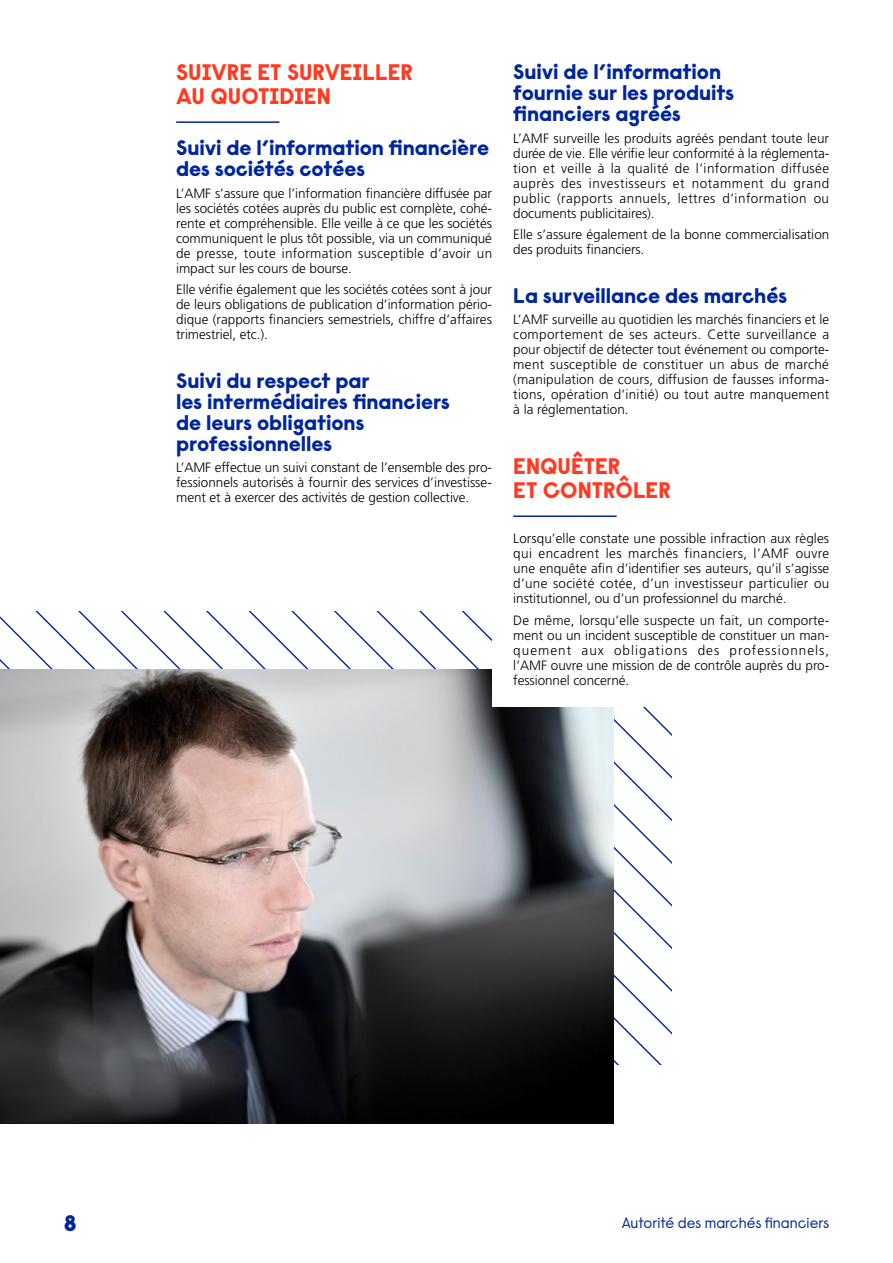
<style>
.page{position:relative;width:893px;height:1263px;background:#fff}
.page>*{position:absolute;margin:0;border:0;box-sizing:border-box;transform-origin:0 0}
.SOUS_TITRE_PARTIE_1___BLEU_CIEL{font:800 22.5px/24px "Raisonne Pro";color:#ff3a20}
.t1{font:22.5px "Raisonne Pro Poster";color:#00269c}
.TEXTE_COURANT{font:800 21px/21px "Raisonne Pro";letter-spacing:-.005em;color:#00269c}
.t2{font:15px "Raisonne Pro";color:#00269c}
.TEXTE_COURANT-2{font:300 13.5px/15px "Frutiger LT Pro";letter-spacing:-.005em;color:#000;text-align:justify}
</style>
<div class="page">
<svg style="left:0;top:611px;width:671px;height:453px"></svg>
<img style="left:0;top:670px;width:614px;height:453px">
<div style="left:492px;top:478px;width:301px;height:229px;background:#fff"></div>
<hr style="left:176px;top:121px;width:103px;height:2px;background:#00269c">
<hr style="left:513px;top:515px;width:104px;height:2px;background:#00269c">
<p class="SOUS_TITRE_PARTIE_1___BLEU_CIEL" style="left:176px;top:60px;width:238px">SUIVRE ET SURVEILLER<br>AU QUOTIDIEN</p>
<p class="TEXTE_COURANT" style="left:176px;top:137px;width:315px">Suivi de l’information financière des sociétés cotées</p>
<p class="TEXTE_COURANT-2" style="left:176px;top:185px;width:318px">L’AMF s’assure que l’information financière diffusée par les sociétés cotées auprès du public est complète, cohé&shy;rente et compréhensible. Elle veille à ce que les sociétés communiquent le plus tôt possible, via un communiqué de presse, toute information susceptible d’avoir un impact sur les cours de bourse.</p>
<p class="TEXTE_COURANT-2" style="left:176px;top:282px;width:317px">Elle vérifie également que les sociétés cotées sont à jour de leurs obligations de publication d’information pério&shy;dique (rapports financiers semestriels, chiffre d’affaires trimestriel, etc.).</p>
<p class="TEXTE_COURANT" style="left:176px;top:369px;width:275px">Suivi du respect par<br>les intermédiaires financiers de leurs obligations professionnelles</p>
<p class="TEXTE_COURANT-2" style="left:176px;top:460px;width:317px">L’AMF effectue un suivi constant de l’ensemble des pro&shy;fessionnels autorisés à fournir des services d’investisse&shy;ment et à exercer des activités de gestion collective.</p>
<p class="TEXTE_COURANT" style="left:513px;top:61px;width:223px">Suivi de l’information fournie sur les produits financiers agréés</p>
<p class="TEXTE_COURANT-2" style="left:513px;top:131px;width:317px">L’AMF surveille les produits agréés pendant toute leur durée de vie. Elle vérifie leur conformité à la réglementa&shy;tion et veille à la qualité de l’information diffusée auprès des investisseurs et notamment du grand public (rapports annuels, lettres d’information ou documents publicitaires).</p>
<p class="TEXTE_COURANT-2" style="left:513px;top:227px;width:318px">Elle s’assure également de la bonne commercialisation des produits financiers.</p>
<p class="TEXTE_COURANT" style="left:513px;top:285px;width:275px">La surveillance des marchés</p>
<p class="TEXTE_COURANT-2" style="left:513px;top:312px;width:317px">L’AMF surveille au quotidien les marchés financiers et le comportement de ses acteurs. Cette surveillance a pour objectif de détecter tout événement ou comporte&shy;ment susceptible de constituer un abus de marché (manipulation de cours, diffusion de fausses informa&shy;tions, opération d’initié) ou tout autre manquement à la réglementation.</p>
<p class="SOUS_TITRE_PARTIE_1___BLEU_CIEL" style="left:513px;top:454px;width:159px">ENQUÊTER<br>ET CONTRÔLER</p>
<p class="TEXTE_COURANT-2" style="left:513px;top:531px;width:318px">Lorsqu’elle constate une possible infraction aux règles qui encadrent les marchés financiers, l’AMF ouvre une enquête afin d’identifier ses auteurs, qu’il s’agisse d’une société cotée, d’un investisseur particulier ou institutionnel, ou d’un professionnel du marché.</p>
<p class="TEXTE_COURANT-2" style="left:513px;top:612px;width:318px">De même, lorsqu’elle suspecte un fait, un comporte&shy;ment ou un incident susceptible de constituer un man&shy;quement aux obligations des professionnels, l’AMF ouvre une mission de de contrôle auprès du pro&shy;fessionnel concerné.</p>
<h1 class="t1" style="left:64px;top:1207px;width:14px">8</h1>
<p class="t2" style="left:622px;top:1213px;width:209px">Autorité des marchés financiers</p>
</div>
